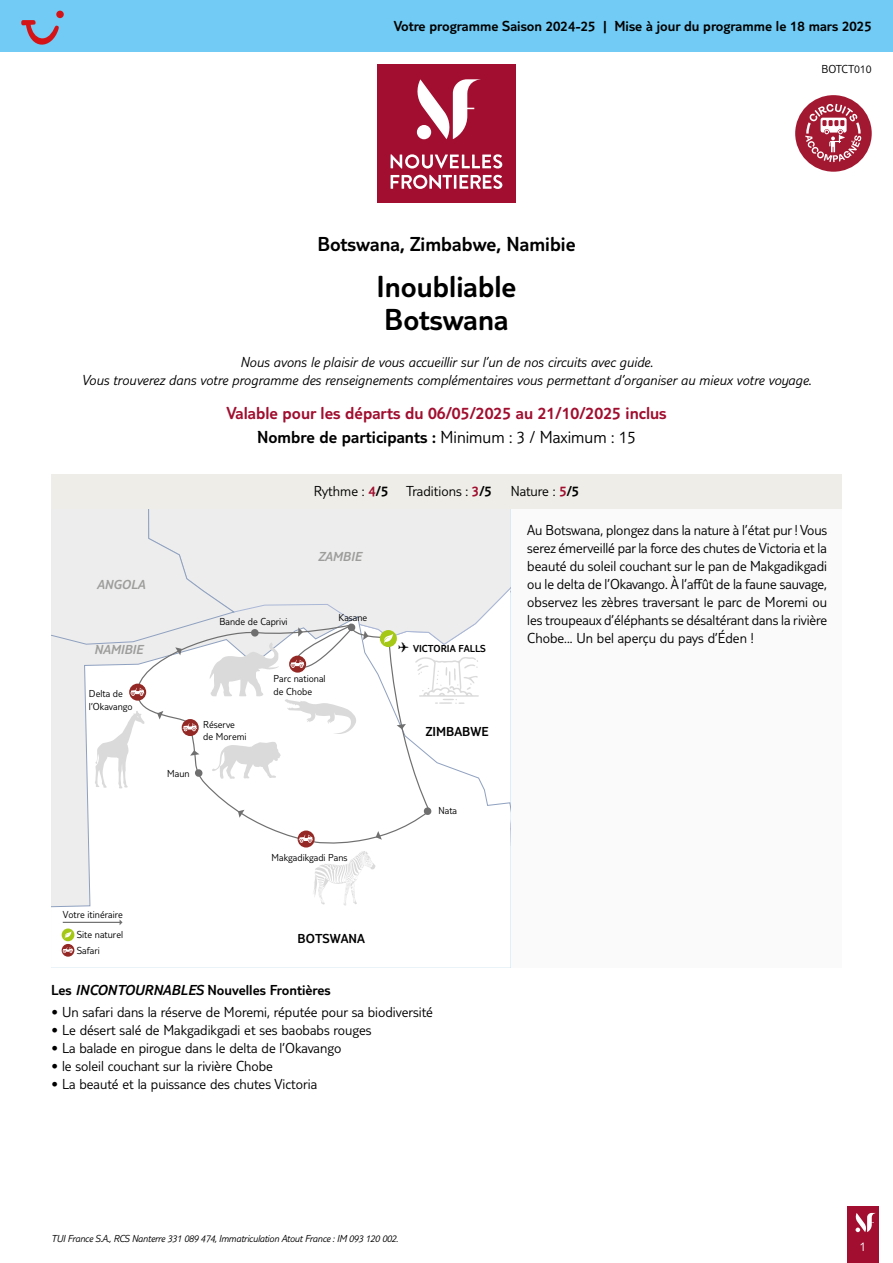
<style>
.page{position:relative;width:893px;height:1263px;background:#fff}
.page>*{position:absolute;margin:0;border:0;box-sizing:border-box;transform-origin:0 0}
.t1{font:300 31.5px/33px "TUI Type";color:#000}
.t2{font:300 21px "TUI Type";color:#000}
.t3{font:300 18px/23.7px "TUI Type";color:#a10e2f;text-align:center}
.t4{font:300 15px/18px "TUI Type";color:#000;text-align:justify}
.t5{font:italic 300 15px/18px "TUI Type";color:#000;text-align:center}
.t6{font:300 15px "TUI Type";color:#000}
.t7{font:italic 300 13.5px "TUI Type";color:#9d9d9c}
.t8{font:300 13.5px "TUI Type";color:#000}
.t9{font:300 13.5px "TUI Type";color:#fff}
.t10{font:300 12px "TUI Type";color:#000}
.t11{font:300 10.5px/12.6px "TUI Type";color:#000}
.t12{font:italic 300 10.5px "TUI Type";letter-spacing:-.02em;color:#000}
.t13{font:300 10.5px "TUI Type";color:#000}
.s1{color:#000}
.s2{color:#a10e2f}
.s3{font-style:inherit}
.s4{font-style:italic}
</style>
<div class="page">
<div style="left:847px;top:1206px;width:32px;height:57px;background:#a10e2f"></div>
<svg style="left:855px;top:1213px;width:21px;height:19px"></svg>
<div style="left:51px;top:508px;width:791px;height:459px;background:#fbfafa"></div>
<div style="left:0;top:0;width:893px;height:51px;background:#71cbf4"></div>
<div style="left:377px;top:65px;width:139px;height:138px;background:#a10e2f"></div>
<svg style="left:391px;top:154px;width:111px;height:15px"></svg>
<svg style="left:391px;top:175px;width:111px;height:14px"></svg>
<svg style="left:416px;top:79px;width:65px;height:60px"></svg>
<svg style="left:51px;top:824px;width:39px;height:27px"></svg>
<svg style="left:259px;top:824px;width:151px;height:24px"></svg>
<svg style="left:298px;top:830px;width:17px;height:17px"></svg>
<svg style="left:299px;top:835px;width:14px;height:8px"></svg>
<svg style="left:51px;top:851px;width:324px;height:106px"></svg>
<svg style="left:376px;top:831px;width:6px;height:9px"></svg>
<svg style="left:51px;top:508px;width:459px;height:316px"></svg>
<div style="left:51px;top:474px;width:791px;height:34px;background:#eeede7"></div>
<svg style="left:21px;top:20px;width:38px;height:25px"></svg>
<div style="left:56px;top:11px;width:8px;height:7px;background:#d51317;border-radius:50%"></div>
<div style="left:795px;top:95px;width:77px;height:77px;background:#a21831;border-radius:50%"></div>
<svg style="left:805px;top:104px;width:56px;height:58px"></svg>
<p class="t6" style="left:394px;top:18px;width:479px">Votre programme Saison 2024-25 | Mise à jour du programme le 18 mars 2025</p>
<p class="t10" style="left:822px;top:62px;width:52px">BOTCT010</p>
<h2 class="t2" style="left:317px;top:232px;width:260px">Botswana, Zimbabwe, Namibie</h2>
<h1 class="t1" style="left:376px;top:269px;width:142px">Inoubliable<br>Botswana</h1>
<p class="t5" style="left:82px;top:353px;width:731px">Nous avons le plaisir de vous accueillir sur l’un de nos circuits avec guide.<br>Vous trouverez dans votre programme des renseignements complémentaires vous permettant d’organiser au mieux votre voyage.</p>
<p class="t3" style="left:226px;top:401px;width:442px">Valable pour les départs du 06/05/2025 au 21/10/2025 inclus<br><span class="s1">Nombre de participants :</span> <span class="s1">Minimum : 3 / Maximum : 15</span></p>
<p class="t4" style="left:314px;top:482px;width:267px">Rythme : <span class="s2">4</span><span class="s3">/5</span> Traditions : <span class="s2">3</span><span class="s3">/5</span> Nature : <span class="s2">5</span><span class="s3">/5</span></p>
<p class="t7" style="left:97px;top:577px;width:50px">ANGOLA</p>
<p class="t11" style="left:219px;top:615px;width:70px">Bande de Caprivi</p>
<p class="t7" style="left:318px;top:549px;width:45px">ZAMBIE</p>
<p class="t11" style="left:339px;top:610px;width:30px">Kasane</p>
<p class="t7" style="left:94px;top:642px;width:50px">NAMIBIE</p>
<p class="t13" style="left:398px;top:642px;width:89px">✈ VICTORIA FALLS</p>
<p class="t11" style="left:89px;top:687px;width:45px">Delta de l’Okavango</p>
<p class="t11" style="left:63px;top:904px;width:62px;line-height:20.1px;text-align:right">Votre itinéraire<br>Site naturel</p>
<p class="t11" style="left:77px;top:944px;width:25px">Safari</p>
<p class="t11" style="left:167px;top:767px;width:24px">Maun</p>
<p class="t11" style="left:203px;top:717px;width:45px">Réserve de Moremi</p>
<p class="t11" style="left:274px;top:672px;width:54px">Parc national de Chobe</p>
<p class="t11" style="left:272px;top:851px;width:77px">Makgadikgadi Pans</p>
<p class="t8" style="left:298px;top:930px;width:69px">BOTSWANA</p>
<p class="t8" style="left:426px;top:724px;width:64px">ZIMBABWE</p>
<p class="t11" style="left:438px;top:804px;width:20px">Nata</p>
<p class="t6" style="left:51px;top:981px;width:281px">Les <span class="s4">INCONTOURNABLES</span> Nouvelles Frontières</p>
<p class="t4" style="left:51px;top:1002px;width:384px">• Un safari dans la réserve de Moremi, réputée pour sa biodiversité</p>
<p class="t4" style="left:51px;top:1020px;width:322px">• Le désert salé de Makgadikgadi et ses baobabs rouges</p>
<p class="t4" style="left:51px;top:1038px;width:292px">• La balade en pirogue dans le delta de l’Okavango</p>
<p class="t4" style="left:51px;top:1056px;width:223px">• le soleil couchant sur la rivière Chobe</p>
<p class="t4" style="left:51px;top:1074px;width:268px">• La beauté et la puissance des chutes Victoria</p>
<p class="t4" style="left:527px;top:521px;width:301px">Au Botswana, plongez dans la nature à l’état pur ! Vous serez émerveillé par la force des chutes de Victoria et la beauté du soleil couchant sur le pan de Makgadikgadi ou le delta de l’Okavango. À l’affût de la faune sauvage, observez les zèbres traversant le parc de Moremi ou les troupeaux d’éléphants se désaltérant dans la rivière Chobe... Un bel aperçu du pays d’Éden !</p>
<p class="t12" style="left:51px;top:1232px;width:349px">TUI France S.A., RCS Nanterre 331 089 474, Immatriculation Atout France : IM 093 120 002.</p>
<p class="t9" style="left:860px;top:1239px;width:8px">1</p>
</div>
